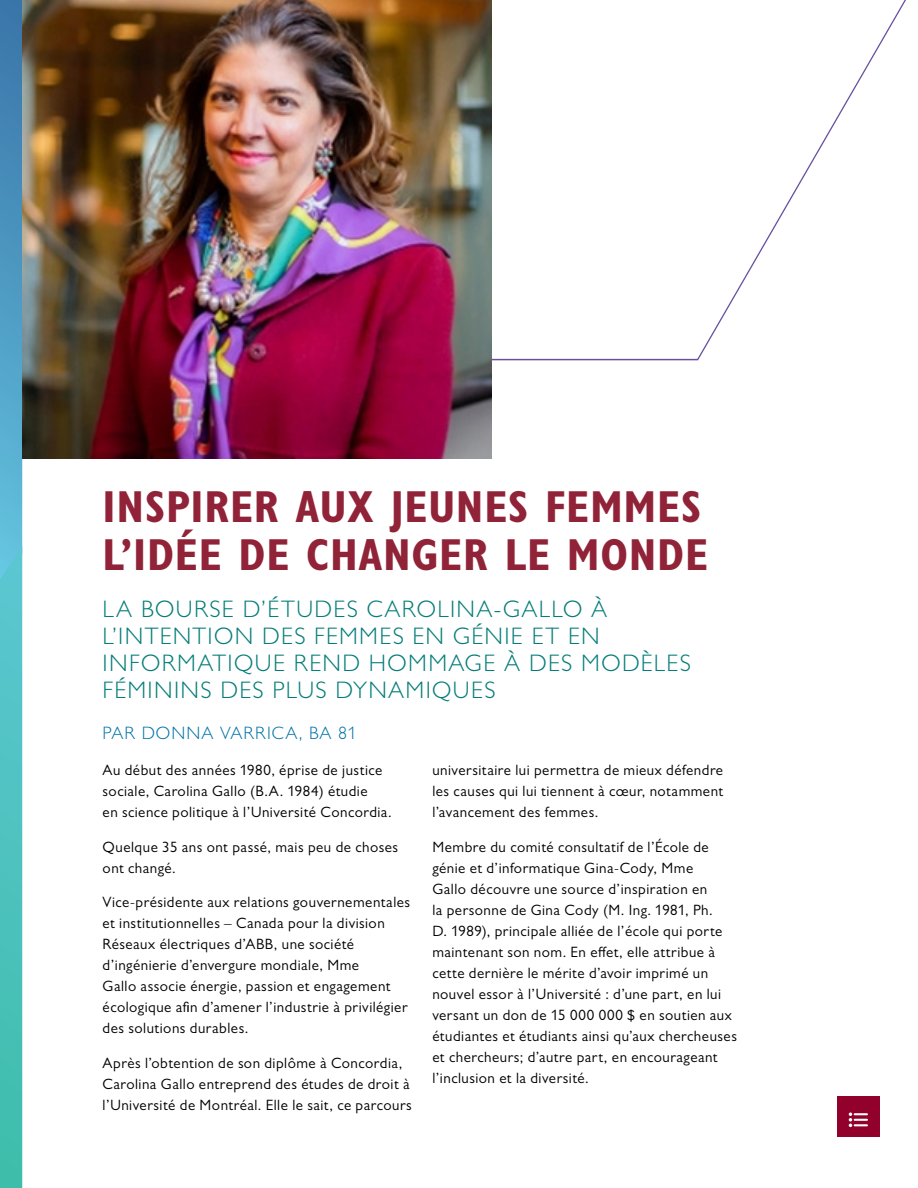
<style>
.page{position:relative;width:918px;height:1188px;background:#fff}
.page>*{position:absolute;margin:0;border:0;box-sizing:border-box;transform-origin:0 0}
.t1{font:700 condensed 45px/48px "Gill Sans MT Pro";letter-spacing:.015em;color:#912338}
.t2{font:300 24px/27px "Gill Sans MT Pro";letter-spacing:.055em;color:#057d78}
.t3{font:300 18px "Gill Sans MT Pro";letter-spacing:.06em;color:#0072a8}
.body{font:15px/21px "Gill Sans MT Pro";letter-spacing:.03em;color:#000}
</style>
<div class="page">
<svg style="left:0;top:0;width:22px;height:1188px;background:#4dafc0"></svg>
<div style="left:837px;top:1096px;width:43px;height:41px;background:#92002c"></div>
<svg style="left:849px;top:1112px;width:19px;height:15px"></svg>
<svg style="left:491px;top:0;width:415px;height:361px"></svg>
<img style="left:23px;top:0;width:468px;height:459px">
<h1 class="t1" style="left:103px;top:482px;width:607px">INSPIRER AUX JEUNES FEMMES<br>L’IDÉE DE CHANGER LE MONDE</h1>
<h4 class="t2" style="left:103px;top:595px;width:590px">LA BOURSE D’ÉTUDES CAROLINA-GALLO À L’INTENTION DES FEMMES EN GÉNIE ET EN INFORMATIQUE REND HOMMAGE À DES MODÈLES FÉMININS DES PLUS DYNAMIQUES</h4>
<h6 class="t3" style="left:103px;top:723px;width:256px">PAR DONNA VARRICA, BA 81</h6>
<p class="body" style="left:103px;top:760px;width:291px">Au début des années 1980, éprise de justice sociale, Carolina Gallo (B.A. 1984) étudie<br>en science politique à l’Université Concordia.</p>
<p class="body" style="left:103px;top:836px;width:297px">Quelque 35 ans ont passé, mais peu de choses ont changé.</p>
<p class="body" style="left:103px;top:892px;width:309px">Vice-présidente aux relations gouvernementales et institutionnelles – Canada pour la division Réseaux électriques d’ABB, une société d’ingénierie d’envergure mondiale, Mme<br>Gallo associe énergie, passion et engagement écologique afin d’amener l’industrie à privilégier des solutions durables.</p>
<p class="body" style="left:103px;top:1052px;width:311px">Après l’obtention de son diplôme à Concordia,<br>Carolina Gallo entreprend des études de droit à l’Université de Montréal. Elle le sait, ce parcours</p>
<p class="body" style="left:432px;top:760px;width:292px;text-align:justify">universitaire lui permettra de mieux défendre les causes qui lui tiennent à cœur, notamment l’avancement des femmes.</p>
<p class="body" style="left:432px;top:836px;width:306px">Membre du comité consultatif de l’École de génie et d’informatique Gina-Cody, Mme<br>Gallo découvre une source d’inspiration en<br>la personne de Gina Cody (M. Ing. 1981, Ph.<br>D. 1989), principale alliée de l’école qui porte maintenant son nom. En effet, elle attribue à cette dernière le mérite d’avoir imprimé un nouvel essor à l’Université : d’une part, en lui versant un don de 15 000 000 $ en soutien aux étudiantes et étudiants ainsi qu’aux chercheuses et chercheurs; d’autre part, en encourageant l’inclusion et la diversité.</p>
</div>
